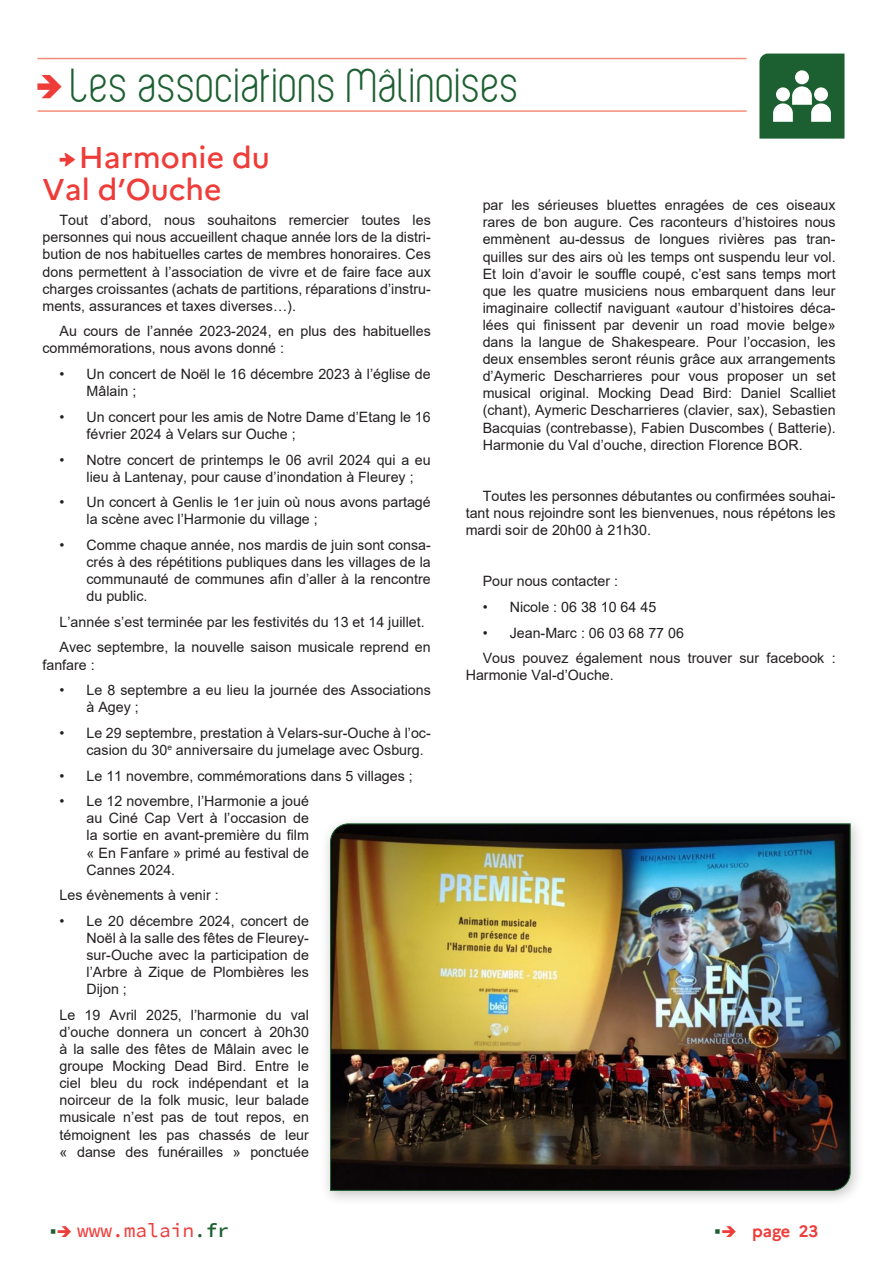
<style>
.page{position:relative;width:893px;height:1263px;background:#fff}
.page>*{position:absolute;margin:0;border:0;box-sizing:border-box;transform-origin:0 0}
.t1{font:46.5px "Violette";letter-spacing:-.005em;color:#1c5f30}
.t2{font:500 30px/31.5px "Marianne";color:#ee3c39}
.t3{font:19.5px "Source Code Pro";color:#ee3c39}
.t4{font:700 16.5px "Marianne";letter-spacing:-.015em;color:#ee3c39}
.t5{font:14.25px/17.1px "Arial";color:#231f20}
.t6{font:13.5px "Arrowstfb";color:#ee3c39}
.s1{color:#1c5f30}
.s2{font-weight:600;color:#1c5f30}
</style>
<div class="page">
<div style="left:320px;top:815px;width:544px;height:391px;background:#231f20;opacity:.26"></div>
<img style="left:330px;top:823px;width:521px;height:368px">
<hr style="left:37px;top:58px;width:710px;height:1px;background:#f58e78">
<hr style="left:37px;top:110px;width:710px;height:2px;background:#f58e78">
<svg style="left:759px;top:54px;width:85px;height:85px"></svg>
<h1 class="t1" style="left:37px;top:59px;width:485px"><sup>d</sup> Les associations Mâlinoises</h1>
<h2 class="t2" style="left:43px;top:142px;width:229px;text-indent:36px">Harmonie du<br>Val d’Ouche</h2>
<p class="t5" style="left:43px;top:212px;width:390px;text-align:justify;text-indent:17px">Tout d’abord, nous souhaitons remercier toutes les personnes qui nous accueillent chaque année lors de la distri&shy;bution de nos habituelles cartes de membres honoraires. Ces dons permettent à l’association de vivre et de faire face aux charges croissantes (achats de partitions, réparations d’instru&shy;ments, assurances et taxes diverses…).</p>
<p class="t5" style="left:43px;top:323px;width:390px;text-indent:17px">Au cours de l’année 2023-2024, en plus des habituelles commémorations, nous avons donné :</p>
<p class="t5" style="left:87px;top:365px;width:346px;text-indent:-27px">• Un concert de Noël le 16 décembre 2023 à l’église de<br>Mâlain ;</p>
<p class="t5" style="left:87px;top:408px;width:346px;text-indent:-27px">• Un concert pour les amis de Notre Dame d’Etang le 16 février 2024 à Velars sur Ouche ;</p>
<p class="t5" style="left:87px;top:451px;width:346px;text-indent:-27px">• Notre concert de printemps le 06 avril 2024 qui a eu lieu à Lantenay, pour cause d’inondation à Fleurey ;</p>
<p class="t5" style="left:87px;top:494px;width:346px;text-indent:-27px">• Un concert à Genlis le 1er juin où nous avons partagé la scène avec l’Harmonie du village ;</p>
<p class="t5" style="left:87px;top:536px;width:346px;text-align:justify;text-indent:-27px">• Comme chaque année, nos mardis de juin sont consa&shy;crés à des répétitions publiques dans les villages de la communauté de communes afin d’aller à la rencontre du public.</p>
<p class="t5" style="left:60px;top:609px;width:373px;line-height:25.7px">L’année s’est terminée par les festivités du 13 et 14 juillet.<br>Avec septembre, la nouvelle saison musicale reprend en</p>
<p class="t5" style="left:43px;top:656px;width:54px">fanfare :</p>
<p class="t5" style="left:87px;top:681px;width:346px;text-indent:-27px">• Le 8 septembre a eu lieu la journée des Associations à Agey ;</p>
<p class="t5" style="left:87px;top:724px;width:346px;text-indent:-27px">• Le 29 septembre, prestation à Velars-sur-Ouche à l’oc&shy;casion du 30<sup>e</sup> anniversaire du jumelage avec Osburg.</p>
<p class="t5" style="left:60px;top:767px;width:355px">• Le 11 novembre, commémorations dans 5 villages ;</p>
<p class="t5" style="left:87px;top:792px;width:224px;text-align:justify;text-indent:-27px">• Le 12 novembre, l’Harmonie a joué au Ciné Cap Vert à l’occasion de la sortie en avant-première du film « En Fanfare » primé au festival de Cannes 2024.</p>
<p class="t5" style="left:60px;top:886px;width:161px">Les évènements à venir :</p>
<p class="t5" style="left:87px;top:912px;width:224px;text-align:justify;text-indent:-27px">• Le 20 décembre 2024, concert de Noël à la salle des fêtes de Fleurey&shy;sur-Ouche avec la participation de l’Arbre à Zique de Plombières les Dijon ;</p>
<p class="t5" style="left:60px;top:1006px;width:251px;text-align:justify">Le 19 Avril 2025, l’harmonie du val d’ouche donnera un concert à 20h30 à la salle des fêtes de Mâlain avec le groupe Mocking Dead Bird. Entre le ciel bleu du rock indépendant et la noirceur de la folk music, leur balade musicale n’est pas de tout repos, en témoignent les pas chassés de leur « danse des funérailles » ponctuée</p>
<p class="t6" style="left:60px;top:152px;width:17px">o</p>
<p class="t5" style="left:483px;top:197px;width:354px;text-align:justify">par les sérieuses bluettes enragées de ces oiseaux rares de bon augure. Ces raconteurs d’histoires nous emmènent au-dessus de longues rivières pas tran&shy;quilles sur des airs où les temps ont suspendu leur vol.<br>Et loin d’avoir le souffle coupé, c’est sans temps mort que les quatre musiciens nous embarquent dans leur imaginaire collectif naviguant «autour d’histoires déca&shy;lées qui finissent par devenir un road movie belge» dans la langue de Shakespeare. Pour l’occasion, les deux ensembles seront réunis grâce aux arrangements d’Aymeric Descharrieres pour vous proposer un set musical original. Mocking Dead Bird: Daniel Scalliet (chant), Aymeric Descharrieres (clavier, sax), Sebastien Bacquias (contrebasse), Fabien Duscombes ( Batterie).<br>Harmonie du Val d’ouche, direction Florence BOR.</p>
<p class="t5" style="left:466px;top:487px;width:371px;text-align:justify;text-indent:17px">Toutes les personnes débutantes ou confirmées souhai&shy;tant nous rejoindre sont les bienvenues, nous répétons les mardi soir de 20h00 à 21h30.</p>
<p class="t5" style="left:483px;top:573px;width:137px">Pour nous contacter :</p>
<p class="t5" style="left:483px;top:598px;width:175px">• Nicole : 06 38 10 64 45</p>
<p class="t5" style="left:483px;top:620px;width:354px;line-height:25.7px">• Jean-Marc : 06 03 68 77 06<br>Vous pouvez également nous trouver sur facebook :</p>
<p class="t5" style="left:466px;top:667px;width:150px">Harmonie Val-d’Ouche.</p>
<h3 class="t3" style="left:50px;top:1216px;width:181px"><span class="s1">▪</span>➔ www.malain<span class="s1">.</span><span class="s2">fr</span></h3>
<p class="t4" style="left:714px;top:1221px;width:106px"><span class="s1">▪</span>➔ page 23</p>
</div>
